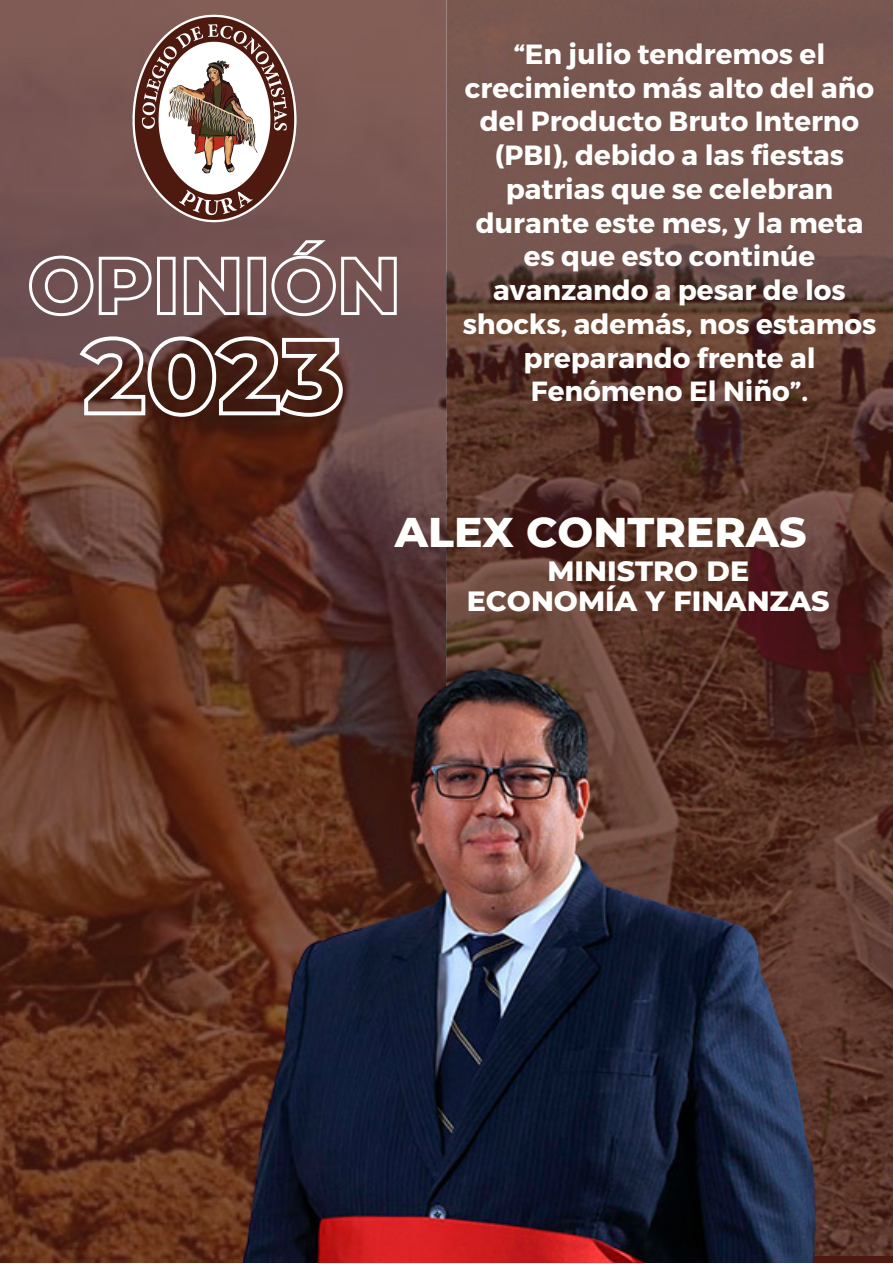
<style>
.page{position:relative;width:893px;height:1264px;background:#fff}
.page>*{position:absolute;margin:0;border:0;box-sizing:border-box;transform-origin:0 0}
.t1{font:800 42.45px "Montserrat";color:#fffffe}
.t2{font:800 28.5px/30.3px "Montserrat";color:#fffffe;text-align:center}
.t3{font:700 27.75px/33.8px "Montserrat";color:#fffffe;text-align:center}
</style>
<div class="page">
<img style="left:0;top:0;width:446px;height:666px">
<img style="left:446px;top:0;width:446px;height:666px">
<svg style="left:28px;top:237px;width:370px;height:80px;background:#8a7070"></svg>
<img style="left:83px;top:0;width:262px;height:238px">
<img style="left:0;top:666px;width:892px;height:596px">
<svg style="left:77px;top:334px;width:268px;height:85px"></svg>
<p class="t3" style="left:462px;top:36px;width:415px">“En julio tendremos el crecimiento más alto del año del Producto Bruto Interno (PBI), debido a las fiestas patrias que se celebran durante este mes, y la meta es que esto continúe avanzando a pesar de los shocks, además, nos estamos preparando frente al<br>Fenómeno El Niño”.</p>
<p class="t1" style="left:395px;top:506px;width:413px">ALEX CONTRERAS</p>
<p class="t2" style="left:467px;top:555px;width:364px">MINISTRO DE<br>ECONOMÍA Y FINANZAS</p>
</div>
